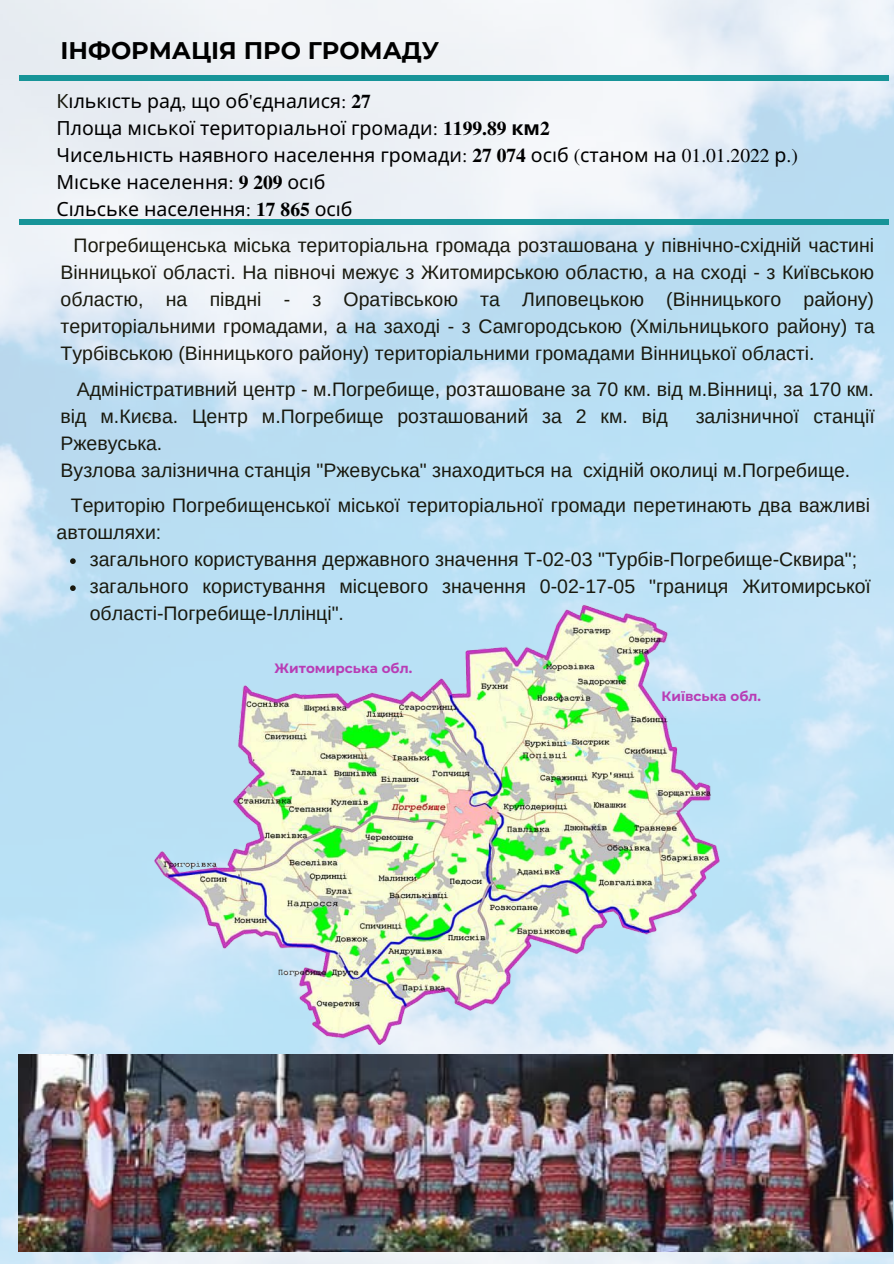
<style>
.page{position:relative;width:894px;height:1264px;background:#fff}
.page>*{position:absolute;margin:0;border:0;box-sizing:border-box;transform-origin:0 0}
.t1{font:700 24px "Montserrat";color:#000}
.t2{font:19.5px/27px "Arimo";color:#19190e}
.t3{font:19.5px/27px "Noto Sans";color:#000}
.t4{font:700 13.5px "Montserrat";color:#b83db5}
.s1{color:#19190e}
.s2{font-family:"Te X Gyre Termes"}
.s3{font-family:"Te X Gyre Termes";font-weight:700}
.s4{font-weight:700}
</style>
<div class="page">
<img style="left:0;top:0;width:893px;height:1263px">
<img style="left:19px;top:1054px;width:872px;height:197px">
<div style="left:19px;top:219px;width:869px;height:5px;background:#179498"></div>
<div style="left:19px;top:75px;width:869px;height:5px;background:#179498"></div>
<img style="left:149px;top:603px;width:573px;height:441px">
<svg style="left:70px;top:558px;width:6px;height:6px"></svg>
<svg style="left:70px;top:585px;width:6px;height:6px"></svg>
<p class="t1" style="left:61px;top:36px;width:380px">ІНФОРМАЦІЯ ПРО ГРОМАДУ</p>
<p class="t3" style="left:57px;top:87px;width:742px"><span class="s1">К</span>ількі сть рад<span class="s2">,</span> що об<span class="s2">'</span>єдналися<span class="s2">:</span> <span class="s3">27<br></span>Площа міської територіальної громади<span class="s2">:</span> <span class="s3">1199.89</span> <span class="s4">км</span><span class="s3">2<br></span>Чисельність наявного населення громади<span class="s2">:</span> <span class="s3">27 074</span> осіб <span class="s2">(</span>станом на <span class="s2">01.01.2022</span> р<span class="s2">.)<br></span>Міське населення<span class="s2">:</span> <span class="s3">9 209</span> осіб<br>Сільське населення<span class="s2">:</span> <span class="s3">17 865</span> осіб</p>
<p class="t2" style="left:61px;top:231px;width:815px;text-align:justify;text-indent:13px">Погребищенська міська територіальна громада розташована у північно-східній частині Вінницької області. На півночі межує з Житомирською областю, а на сході - з Київською областю, на півдні - з Оратівською та Липовецькою (Вінницького району) територіальними громадами, а на заході - з Самгородською (Хмільницького району) та Турбівською (Вінницького району) територіальними громадами Вінницької області.</p>
<p class="t2" style="left:61px;top:375px;width:814px;text-indent:16px">Адміністративний центр - м.Погребище, розташоване за 70 км. від м.Вінниці, за 170 км. від м.Києва. Центр м.Погребище розташований за 2 км. від</p>
<p class="t2" style="left:695px;top:402px;width:181px">залізничної станції</p>
<p class="t2" style="left:61px;top:429px;width:791px">Ржевуська.<br>Вузлова залізнична станція "Ржевуська" знаходиться на східній околиці м.Погребище.</p>
<p class="t2" style="left:57px;top:492px;width:814px;text-indent:14px">Територію Погребищенської міської територіальної громади перетинають два важливі автошляхи:</p>
<p class="t2" style="left:90px;top:546px;width:782px">загального користування державного значення Т-02-03 "Турбів-Погребище-Сквира"; загального користування місцевого значення 0-02-17-05 "границя Житомирської області-Погребище-Іллінці".</p>
<p class="t4" style="left:274px;top:660px;width:139px">Житомирська обл.</p>
<p class="t4" style="left:661px;top:688px;width:101px">Київська обл.</p>
</div>
